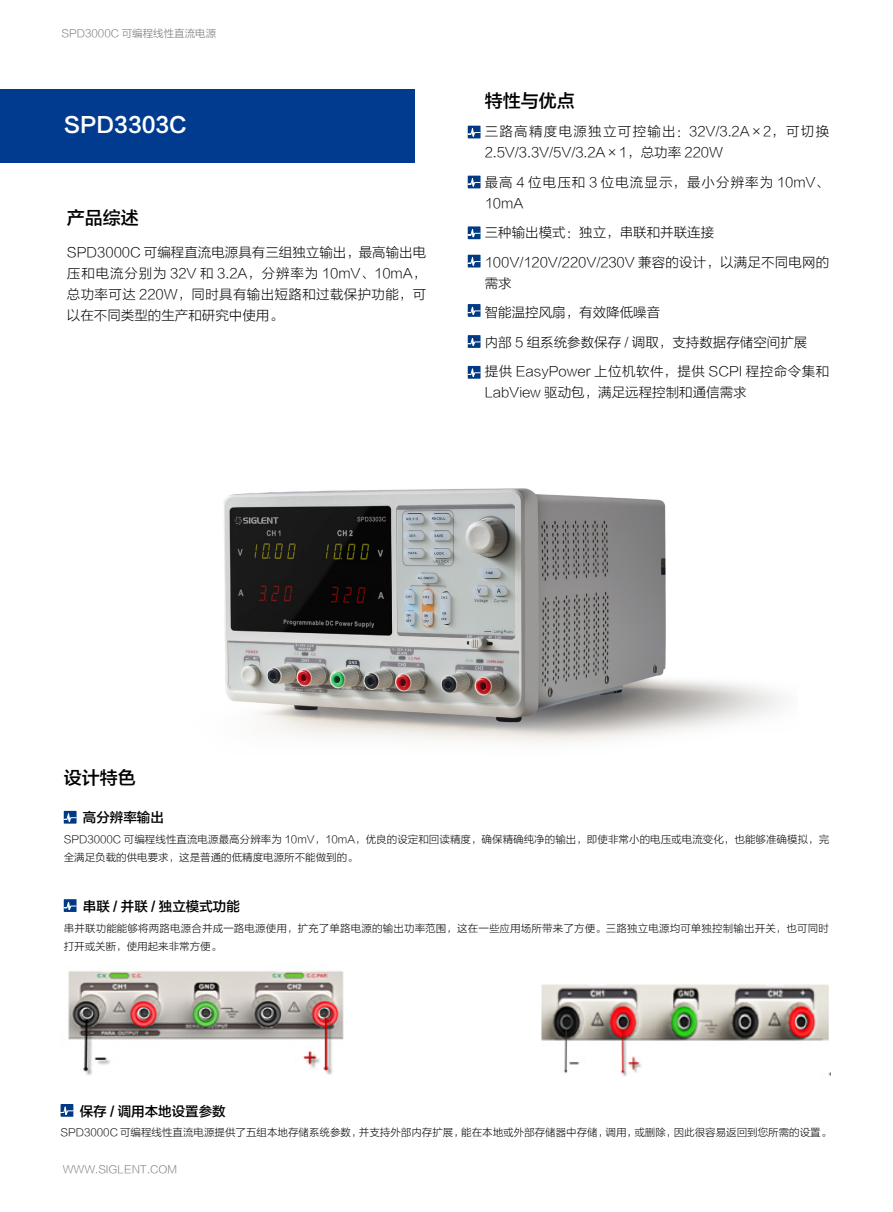
<style>
.page{position:relative;width:893px;height:1212px;background:#fff}
.page>*{position:absolute;margin:0;border:0;box-sizing:border-box;transform-origin:0 0}
.t1{font:21px "FZLTZHK GBK1 0";color:#fff}
.t2{font:18px "FZLTZHK GBK1 0";color:#000}
.t3{font:13.5px/29.5px "FZLTKHK GBK1 0";color:#000}
.t4{font:13.5px/21px "FZLTKHK GBK1 0";letter-spacing:.095em;color:#000}
.t5{font:13.5px/21px "FZLTKHK GBK1 0";letter-spacing:.075em;color:#000}
.t6{font:13.5px "FZLTZHK GBK1 0";color:#000}
.t7{font:10.5px/18px "FZLTKHK GBK1 0";color:#000}
.t8{font:10.5px "FZLTKHK GBK1 0";color:#727171}
</style>
<div class="page">
<img style="left:223px;top:488px;width:559px;height:255px">
<div style="left:0;top:89px;width:414px;height:74px;background:#003b90"></div>
<div style="left:468px;top:126px;width:12px;height:12px;background:#003a85"></div>
<svg style="left:468px;top:128px;width:12px;height:9px"></svg>
<div style="left:468px;top:176px;width:12px;height:12px;background:#003a85"></div>
<svg style="left:468px;top:178px;width:12px;height:9px"></svg>
<div style="left:468px;top:226px;width:12px;height:13px;background:#003a85"></div>
<svg style="left:468px;top:229px;width:12px;height:9px"></svg>
<div style="left:468px;top:255px;width:12px;height:12px;background:#003a85"></div>
<svg style="left:468px;top:257px;width:12px;height:9px"></svg>
<div style="left:468px;top:304px;width:12px;height:13px;background:#003a85"></div>
<svg style="left:468px;top:306px;width:12px;height:11px"></svg>
<div style="left:468px;top:335px;width:12px;height:13px;background:#003a85"></div>
<svg style="left:468px;top:338px;width:12px;height:10px"></svg>
<div style="left:468px;top:366px;width:12px;height:13px;background:#003a85"></div>
<svg style="left:468px;top:368px;width:12px;height:11px"></svg>
<div style="left:64px;top:811px;width:13px;height:12px;background:#003a85"></div>
<svg style="left:64px;top:813px;width:13px;height:10px"></svg>
<div style="left:64px;top:899px;width:13px;height:13px;background:#003a85"></div>
<svg style="left:64px;top:901px;width:13px;height:11px"></svg>
<div style="left:61px;top:1104px;width:12px;height:13px;background:#003a85"></div>
<svg style="left:61px;top:1106px;width:12px;height:11px"></svg>
<img style="left:68px;top:971px;width:276px;height:105px">
<img style="left:541px;top:984px;width:289px;height:92px">
<p class="t8" style="left:62px;top:27px;width:156px">SPD3000C 可编程线性直流电源</p>
<h1 class="t1" style="left:64px;top:113px;width:125px">SPD3303C</h1>
<h2 class="t2" style="left:67px;top:208px;width:73px">产品综述</h2>
<p class="t3" style="left:67px;top:242px;width:361px;line-height:21px;text-align:justify">SPD3000C 可编程直流电源具有三组独立输出，最高输出电压和电流分别为 32V 和 3.2A，分辨率为 10mV、10mA，总功率可达 220W，同时具有输出短路和过载保护功能，可以在不同类型的生产和研究中使用。</p>
<h2 class="t2" style="left:485px;top:91px;width:91px">特性与优点</h2>
<p class="t4" style="left:485px;top:121px;width:346px">三路高精度电源独立可控输出：32V/3.2A×2，可切换<br>2.5V/3.3V/5V/3.2A×1，总功率 220W</p>
<p class="t5" style="left:485px;top:172px;width:346px">最高 4 位电压和 3 位电流显示，最小分辨率为 10mV、<br>10mA</p>
<p class="t3" style="left:485px;top:218px;width:346px">三种输出模式：独立，串联和并联连接<br>100V/120V/220V/230V 兼容的设计，以满足不同电网的</p>
<p class="t3" style="left:485px;top:268px;width:346px">需求<br>智能温控风扇，有效降低噪音<br>内部 5 组系统参数保存 / 调取，支持数据存储空间扩展<br>提供 EasyPower 上位机软件，提供 SCPI 程控命令集和</p>
<p class="t3" style="left:485px;top:378px;width:264px">LabView 驱动包，满足远程控制和通信需求</p>
<h2 class="t2" style="left:64px;top:767px;width:73px">设计特色</h2>
<p class="t6" style="left:83px;top:810px;width:83px">高分辨率输出</p>
<p class="t7" style="left:64px;top:831px;width:767px">SPD3000C 可编程线性直流电源最高分辨率为 10mV，10mA，优良的设定和回读精度，确保精确纯净的输出，即使非常小的电压或电流变化，也能够准确模拟，完全满足负载的供电要求，这是普通的低精度电源所不能做到的。</p>
<p class="t6" style="left:83px;top:899px;width:158px">串联 / 并联 / 独立模式功能</p>
<p class="t7" style="left:64px;top:919px;width:767px">串并联功能能够将两路电源合并成一路电源使用，扩充了单路电源的输出功率范围，这在一些应用场所带来了方便。三路独立电源均可单独控制输出开关，也可同时打开或关断，使用起来非常方便。</p>
<p class="t6" style="left:80px;top:1103px;width:147px">保存 / 调用本地设置参数</p>
<p class="t7" style="left:61px;top:1124px;width:772px">SPD3000C 可编程线性直流电源提供了五组本地存储系统参数，并支持外部内存扩展，能在本地或外部存储器中存储，调用，或删除，因此很容易返回到您所需的设置。</p>
<p class="t8" style="left:63px;top:1164px;width:116px">WWW.SIGLENT.COM</p>
</div>
